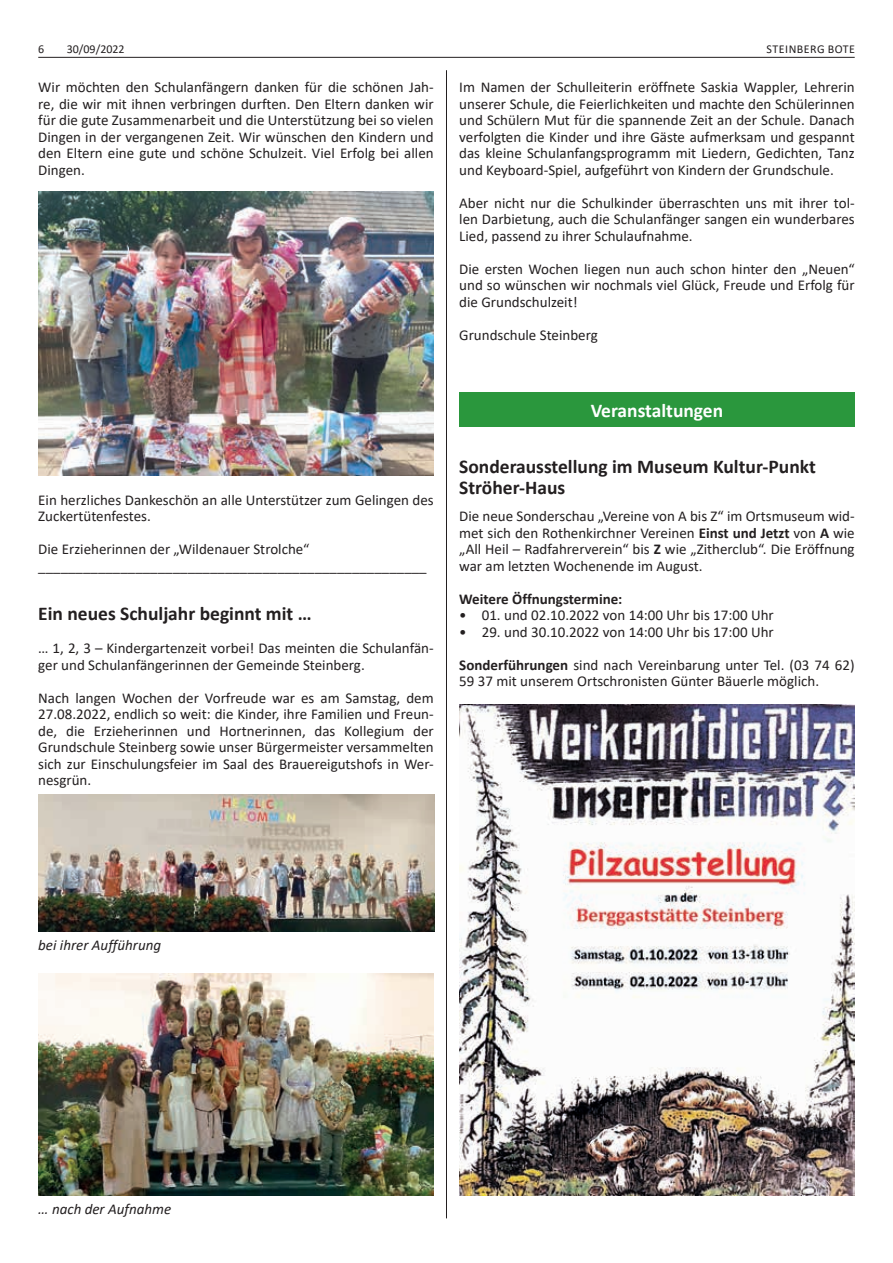
<style>
.page{position:relative;width:893px;height:1263px;background:#fff}
.page>*{position:absolute;margin:0;border:0;box-sizing:border-box;transform-origin:0 0}
.t1{font:700 19.5px/21px "Calibri";color:#231f20}
.t2{font:700 19.5px "Calibri";color:#fff}
.t3{font:15px/16.5px "Calibri";color:#231f20;text-align:justify}
.t4{font:italic 15px "Calibri";color:#231f20}
.t5{font:700 15px "Calibri";color:#231f20}
.t6{font:12px "Calibri";letter-spacing:.035em;color:#231f20}
.s1{font-weight:700}
</style>
<div class="page">
<hr style="left:38px;top:57px;width:817px;height:1px;background:#231f20">
<hr style="left:446px;top:70px;width:1px;height:1148px;background:#231f20">
<img style="left:38px;top:191px;width:396px;height:284px">
<img style="left:38px;top:795px;width:396px;height:136px">
<img style="left:38px;top:973px;width:396px;height:222px">
<img style="left:459px;top:705px;width:395px;height:490px">
<div style="left:459px;top:392px;width:396px;height:34px;background:#2a973d"></div>
<p class="t6" style="left:38px;top:41px;width:8px">6</p>
<p class="t6" style="left:67px;top:41px;width:59px">30/09/2022</p>
<p class="t6" style="left:767px;top:41px;width:90px">STEINBERG BOTE</p>
<p class="t3" style="left:38px;top:78px;width:397px">Wir möchten den Schulanfängern danken für die schönen Jah&shy;re, die wir mit ihnen verbringen durften. Den Eltern danken wir für die gute Zusammenarbeit und die Unterstützung bei so vielen Dingen in der vergangenen Zeit. Wir wünschen den Kindern und den Eltern eine gute und schöne Schulzeit. Viel Erfolg bei allen Dingen.</p>
<p class="t3" style="left:459px;top:78px;width:397px">Im Namen der Schulleiterin eröffnete Saskia Wappler, Lehrerin unserer Schule, die Feierlichkeiten und machte den Schülerinnen und Schülern Mut für die spannende Zeit an der Schule. Danach verfolgten die Kinder und ihre Gäste aufmerksam und gespannt das kleine Schulanfangsprogramm mit Liedern, Gedichten, Tanz und Keyboard-Spiel, aufgeführt von Kindern der Grundschule.</p>
<p class="t3" style="left:459px;top:194px;width:397px">Aber nicht nur die Schulkinder überraschten uns mit ihrer tol&shy;len Darbietung, auch die Schulanfänger sangen ein wunderbares Lied, passend zu ihrer Schulaufnahme.</p>
<p class="t3" style="left:459px;top:260px;width:397px">Die ersten Wochen liegen nun auch schon hinter den „Neuen“ und so wünschen wir nochmals viel Glück, Freude und Erfolg für die Grundschulzeit!</p>
<p class="t3" style="left:459px;top:326px;width:140px">Grundschule Steinberg</p>
<p class="t3" style="left:38px;top:491px;width:397px">Ein herzliches Dankeschön an alle Unterstützer zum Gelingen des<br>Zuckertütenfestes.</p>
<p class="t3" style="left:38px;top:540px;width:390px">Die Erzieherinnen der „Wildenauer Strolche“ ____________________________________________________</p>
<h1 class="t1" style="left:38px;top:603px;width:275px">Ein neues Schuljahr beginnt mit …</h1>
<p class="t3" style="left:38px;top:639px;width:397px">… 1, 2, 3 – Kindergartenzeit vorbei! Das meinten die Schulanfän&shy;ger und Schulanfängerinnen der Gemeinde Steinberg.</p>
<p class="t3" style="left:38px;top:689px;width:397px">Nach langen Wochen der Vorfreude war es am Samstag, dem 27.08.2022, endlich so weit: die Kinder, ihre Familien und Freun&shy;de, die Erzieherinnen und Hortnerinnen, das Kollegium der Grundschule Steinberg sowie unser Bürgermeister versammelten sich zur Einschulungsfeier im Saal des Brauereigutshofs in Wer&shy;nesgrün.</p>
<h1 class="t2" style="left:591px;top:396px;width:134px">Veranstaltungen</h1>
<h1 class="t1" style="left:459px;top:456px;width:358px">Sonderausstellung im Museum Kultur-Punkt<br>Ströher-Haus</h1>
<p class="t3" style="left:459px;top:507px;width:397px">Die neue Sonderschau „Vereine von A bis Z“ im Ortsmuseum wid&shy;met sich den Rothenkirchner Vereinen <span class="s1">Einst und Jetzt</span> von <span class="s1">A</span> wie „All Heil – Radfahrerverein“ bis <span class="s1">Z</span> wie „Zitherclub“. Die Eröffnung war am letzten Wochenende im August.</p>
<p class="t5" style="left:459px;top:588px;width:165px">Weitere Öffnungstermine:</p>
<p class="t3" style="left:459px;top:606px;width:316px">• 01. und 02.10.2022 von 14:00 Uhr bis 17:00 Uhr</p>
<p class="t3" style="left:459px;top:623px;width:316px">• 29. und 30.10.2022 von 14:00 Uhr bis 17:00 Uhr</p>
<p class="t3" style="left:459px;top:656px;width:397px"><span class="s1">Sonderführungen</span> sind nach Vereinbarung unter Tel. (03 74 62)<br>59 37 mit unserem Ortschronisten Günter Bäuerle möglich.</p>
<p class="t4" style="left:38px;top:935px;width:124px">bei ihrer Aufführung</p>
<p class="t4" style="left:38px;top:1199px;width:135px">… nach der Aufnahme</p>
</div>
